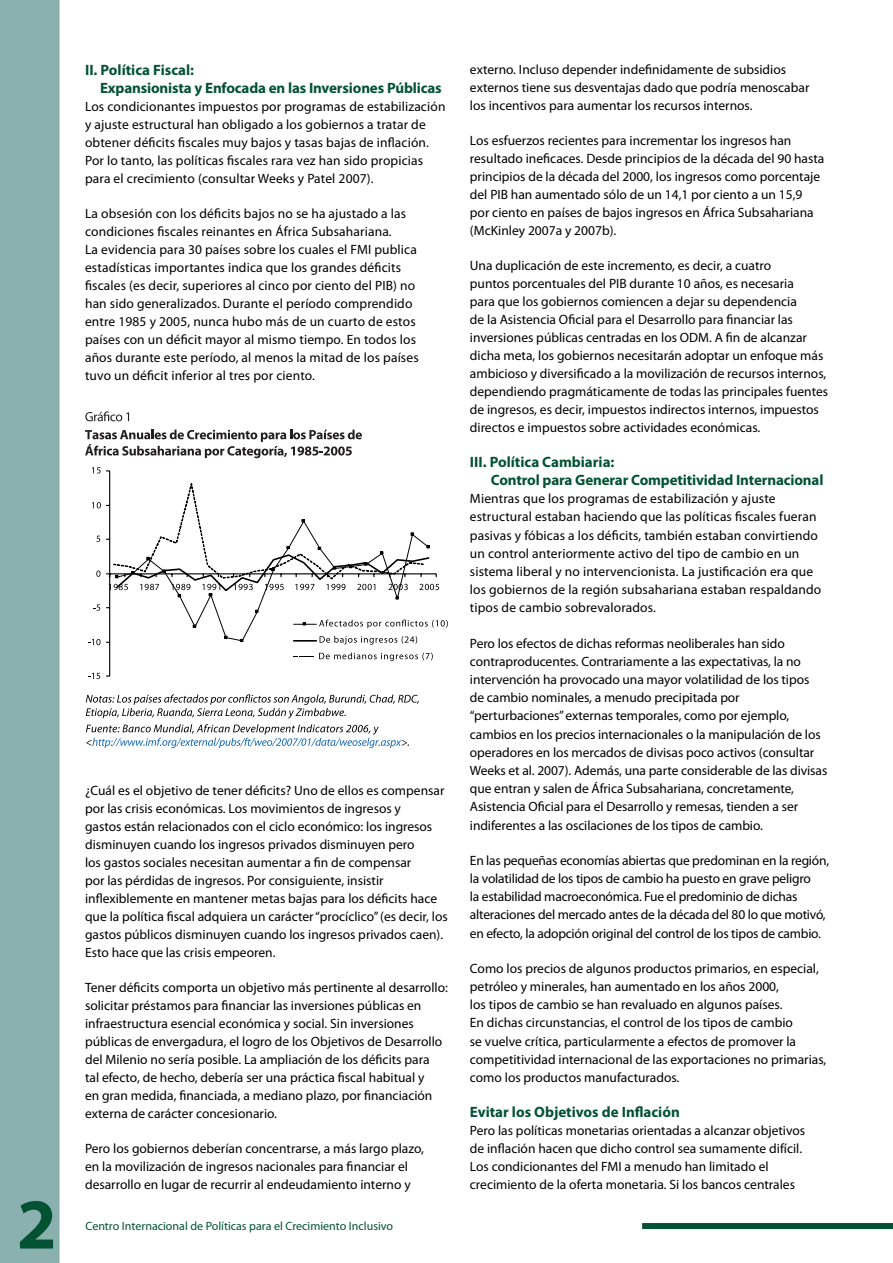
<style>
.page{position:relative;width:893px;height:1263px;background:#fff}
.page>*{position:absolute;margin:0;border:0;box-sizing:border-box;transform-origin:0 0}
.t1{font:700 72px "Myriad Pro";color:#025233}
.t2{font:700 15px/18px "Myriad Pro";letter-spacing:-.01em;color:#025233}
.t3{font:13.5px/18px "Myriad Pro";color:#000}
.t4{font:12px "Myriad Pro";color:#025233}
</style>
<div class="page">
<div style="left:0;top:0;width:60px;height:1263px;background:#8bb1af"></div>
<div style="left:642px;top:1223px;width:251px;height:6px;background:#025233"></div>
<svg style="left:85px;top:411px;width:44px;height:10px"></svg>
<svg style="left:85px;top:430px;width:277px;height:28px"></svg>
<svg style="left:86px;top:694px;width:333px;height:24px"></svg>
<svg style="left:86px;top:724px;width:323px;height:24px"></svg>
<hr style="left:109px;top:471px;width:1px;height:205px;background:#000">
<svg style="left:88px;top:673px;width:12px;height:6px"></svg>
<svg style="left:92px;top:467px;width:18px;height:6px"></svg>
<svg style="left:88px;top:483px;width:360px;height:162px"></svg>
<svg style="left:293px;top:652px;width:140px;height:9px"></svg>
<h1 class="t1" style="left:17px;top:1184px;width:41px">2</h1>
<p class="t2" style="left:100px;top:61px;width:343px;text-indent:-15px">II. Política Fiscal:<br>Expansionista y Enfocada en las Inversiones Públicas</p>
<p class="t3" style="left:85px;top:98px;width:362px">Los condicionantes impuestos por programas de estabilización y ajuste estructural han obligado a los gobiernos a tratar de obtener déficits fiscales muy bajos y tasas bajas de inflación.<br>Por lo tanto, las políticas fiscales rara vez han sido propicias para el crecimiento (consultar Weeks y Patel 2007).</p>
<p class="t3" style="left:85px;top:205px;width:335px">La obsesión con los déficits bajos no se ha ajustado a las condiciones fiscales reinantes en África Subsahariana.<br>La evidencia para 30 países sobre los cuales el FMI publica estadísticas importantes indica que los grandes déficits fiscales (es decir, superiores al cinco por ciento del PIB) no han sido generalizados. Durante el período comprendido entre 1985 y 2005, nunca hubo más de un cuarto de estos países con un déficit mayor al mismo tiempo. En todos los años durante este período, al menos la mitad de los países tuvo un déficit inferior al tres por ciento.</p>
<p class="t3" style="left:85px;top:781px;width:364px">¿Cuál es el objetivo de tener déficits? Uno de ellos es compensar por las crisis económicas. Los movimientos de ingresos y<br>gastos están relacionados con el ciclo económico: los ingresos disminuyen cuando los ingresos privados disminuyen pero<br>los gastos sociales necesitan aumentar a fin de compensar<br>por las pérdidas de ingresos. Por consiguiente, insistir inflexiblemente en mantener metas bajas para los déficits hace que la política fiscal adquiera un carácter “procíclico” (es decir, los gastos públicos disminuyen cuando los ingresos privados caen).<br>Esto hace que las crisis empeoren.</p>
<p class="t3" style="left:85px;top:978px;width:364px">Tener déficits comporta un objetivo más pertinente al desarrollo: solicitar préstamos para financiar las inversiones públicas en infraestructura esencial económica y social. Sin inversiones públicas de envergadura, el logro de los Objetivos de Desarrollo del Milenio no sería posible. La ampliación de los déficits para<br>tal efecto, de hecho, debería ser una práctica fiscal habitual y<br>en gran medida, financiada, a mediano plazo, por financiación externa de carácter concesionario.</p>
<p class="t3" style="left:85px;top:1139px;width:340px">Pero los gobiernos deberían concentrarse, a más largo plazo, en la movilización de ingresos nacionales para financiar el desarrollo en lugar de recurrir al endeudamiento interno y</p>
<p class="t4" style="left:86px;top:1220px;width:309px">Centro Internacional de Políticas para el Crecimiento Inclusivo</p>
<p class="t3" style="left:470px;top:61px;width:341px">externo. Incluso depender indefinidamente de subsidios externos tiene sus desventajas dado que podría menoscabar los incentivos para aumentar los recursos internos.</p>
<p class="t3" style="left:470px;top:132px;width:356px">Los esfuerzos recientes para incrementar los ingresos han resultado ineficaces. Desde principios de la década del 90 hasta principios de la década del 2000, los ingresos como porcentaje del PIB han aumentado sólo de un 14,1 por ciento a un 15,9 por ciento en países de bajos ingresos en África Subsahariana (McKinley 2007a y 2007b).</p>
<p class="t3" style="left:470px;top:257px;width:360px">Una duplicación de este incremento, es decir, a cuatro<br>puntos porcentuales del PIB durante 10 años, es necesaria<br>para que los gobiernos comiencen a dejar su dependencia<br>de la Asistencia Oficial para el Desarrollo para financiar las inversiones públicas centradas en los ODM. A fin de alcanzar dicha meta, los gobiernos necesitarán adoptar un enfoque más ambicioso y diversificado a la movilización de recursos internos, dependiendo pragmáticamente de todas las principales fuentes de ingresos, es decir, impuestos indirectos internos, impuestos directos e impuestos sobre actividades económicas.</p>
<p class="t2" style="left:491px;top:453px;width:334px;text-indent:-21px">III. Política Cambiaria:<br>Control para Generar Competitividad Internacional</p>
<p class="t3" style="left:470px;top:490px;width:353px">Mientras que los programas de estabilización y ajuste estructural estaban haciendo que las políticas fiscales fueran pasivas y fóbicas a los déficits, también estaban convirtiendo un control anteriormente activo del tipo de cambio en un sistema liberal y no intervencionista. La justificación era que los gobiernos de la región subsahariana estaban respaldando tipos de cambio sobrevalorados.</p>
<p class="t3" style="left:470px;top:634px;width:359px">Pero los efectos de dichas reformas neoliberales han sido contraproducentes. Contrariamente a las expectativas, la no intervención ha provocado una mayor volatilidad de los tipos<br>de cambio nominales, a menudo precipitada por “perturbaciones” externas temporales, como por ejemplo, cambios en los precios internacionales o la manipulación de los operadores en los mercados de divisas poco activos (consultar Weeks et al. 2007). Además, una parte considerable de las divisas que entran y salen de África Subsahariana, concretamente, Asistencia Oficial para el Desarrollo y remesas, tienden a ser indiferentes a las oscilaciones de los tipos de cambio.</p>
<p class="t3" style="left:470px;top:851px;width:361px">En las pequeñas economías abiertas que predominan en la región, la volatilidad de los tipos de cambio ha puesto en grave peligro<br>la estabilidad macroeconómica. Fue el predominio de dichas alteraciones del mercado antes de la década del 80 lo que motivó, en efecto, la adopción original del control de los tipos de cambio.</p>
<p class="t3" style="left:470px;top:959px;width:358px">Como los precios de algunos productos primarios, en especial, petróleo y minerales, han aumentado en los años 2000,<br>los tipos de cambio se han revaluado en algunos países.<br>En dichas circunstancias, el control de los tipos de cambio<br>se vuelve crítica, particularmente a efectos de promover la competitividad internacional de las exportaciones no primarias, como los productos manufacturados.</p>
<p class="t2" style="left:470px;top:1103px;width:211px">Evitar los Objetivos de Inflación</p>
<p class="t3" style="left:470px;top:1122px;width:337px">Pero las políticas monetarias orientadas a alcanzar objetivos de inflación hacen que dicho control sea sumamente difícil.<br>Los condicionantes del FMI a menudo han limitado el crecimiento de la oferta monetaria. Si los bancos centrales</p>
</div>
